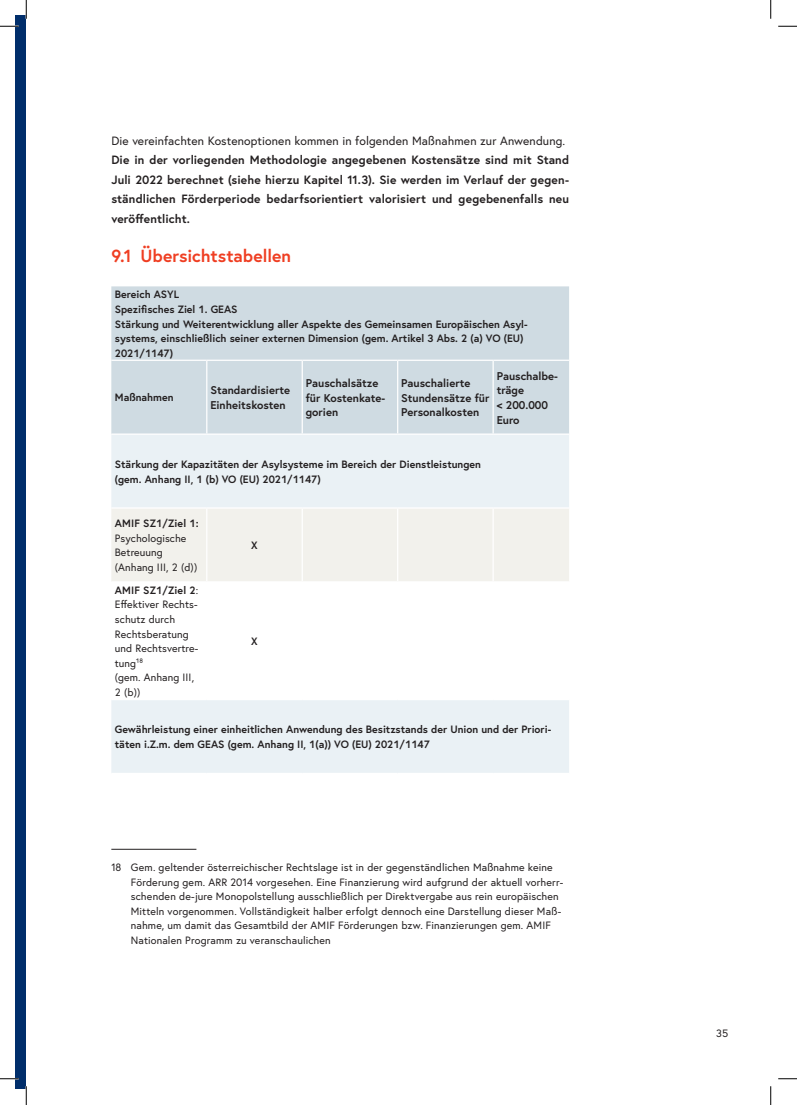
<style>
.page{position:relative;width:797px;height:1105px;background:#fff}
.page>*{position:absolute;margin:0;border:0;box-sizing:border-box;transform-origin:0 0}
.t1{font:700 17.5px "Europa Austria";color:#ef3e22}
.t2{font:700 12px/19.5px "Europa Austria";letter-spacing:.01em;color:#231f20;text-align:justify}
.t3{font:12px "Europa Austria";letter-spacing:.01em;color:#231f20}
.t4{font:700 11.25px/14.6px "Europa Austria";color:#231f20}
.t5{font:10.62px/14.6px "Europa Austria";letter-spacing:.01em;color:#231f20}
.t6{font:700 10.62px/14.6px "Europa Austria";color:#231f20}
.s1{font-weight:700}
</style>
<div class="page">
<div style="left:16px;top:16px;width:10px;height:1073px;background:#002e6b"></div>
<div style="left:111px;top:286px;width:458px;height:147px;background:#cfdbe2"></div>
<svg style="left:111px;top:435px;width:458px;height:338px;fill:#eaf1f5"></svg>
<div style="left:111px;top:509px;width:458px;height:72px;background:#f2f1ec"></div>
<hr style="left:111px;top:360px;width:96px;height:1px;background:#fff">
<hr style="left:207px;top:360px;width:95px;height:1px;background:#fff">
<hr style="left:206px;top:361px;width:1px;height:72px;background:#fff">
<hr style="left:302px;top:360px;width:96px;height:1px;background:#fff">
<hr style="left:301px;top:361px;width:2px;height:72px;background:#fff">
<hr style="left:398px;top:360px;width:95px;height:1px;background:#fff">
<hr style="left:397px;top:361px;width:1px;height:72px;background:#fff">
<hr style="left:493px;top:360px;width:76px;height:1px;background:#fff">
<hr style="left:492px;top:361px;width:2px;height:72px;background:#fff">
<hr style="left:111px;top:507px;width:96px;height:2px;background:#fff">
<hr style="left:207px;top:507px;width:95px;height:2px;background:#fff">
<hr style="left:206px;top:509px;width:1px;height:72px;background:#fff">
<hr style="left:302px;top:507px;width:96px;height:2px;background:#fff">
<hr style="left:301px;top:509px;width:2px;height:72px;background:#fff">
<hr style="left:398px;top:507px;width:95px;height:2px;background:#fff">
<hr style="left:397px;top:509px;width:1px;height:72px;background:#fff">
<hr style="left:493px;top:507px;width:76px;height:2px;background:#fff">
<hr style="left:492px;top:509px;width:2px;height:72px;background:#fff">
<hr style="left:111px;top:581px;width:96px;height:1px;background:#fff">
<hr style="left:207px;top:581px;width:95px;height:1px;background:#fff">
<hr style="left:206px;top:582px;width:1px;height:117px;background:#fff">
<hr style="left:302px;top:581px;width:96px;height:1px;background:#fff">
<hr style="left:301px;top:582px;width:2px;height:117px;background:#fff">
<hr style="left:398px;top:581px;width:95px;height:1px;background:#fff">
<hr style="left:397px;top:582px;width:1px;height:117px;background:#fff">
<hr style="left:493px;top:581px;width:76px;height:1px;background:#fff">
<hr style="left:492px;top:582px;width:2px;height:117px;background:#fff">
<hr style="left:111px;top:699px;width:96px;height:1px;background:#fff">
<hr style="left:207px;top:699px;width:95px;height:1px;background:#fff">
<hr style="left:302px;top:699px;width:96px;height:1px;background:#fff">
<hr style="left:398px;top:699px;width:95px;height:1px;background:#fff">
<hr style="left:493px;top:699px;width:76px;height:1px;background:#fff">
<hr style="left:111px;top:849px;width:85px;height:1px;background:#231f20">
<svg style="left:0;top:25px;width:19px;height:2px"></svg>
<svg style="left:778px;top:25px;width:19px;height:2px"></svg>
<svg style="left:0;top:1078px;width:19px;height:1px"></svg>
<svg style="left:778px;top:1078px;width:19px;height:1px"></svg>
<svg style="left:25px;top:0;width:2px;height:19px"></svg>
<svg style="left:25px;top:1086px;width:2px;height:19px"></svg>
<svg style="left:770px;top:0;width:1px;height:19px"></svg>
<svg style="left:770px;top:1086px;width:1px;height:19px"></svg>
<p class="t3" style="left:111px;top:133px;width:455px">Die vereinfachten Kostenoptionen kommen in folgenden Maßnahmen zur Anwendung.</p>
<p class="t2" style="left:111px;top:150px;width:459px">Die in der vorliegenden Methodologie angegebenen Kostensätze sind mit Stand Juli 2022 berechnet (siehe hierzu Kapitel 11.3). Sie werden im Verlauf der gegen&shy;ständlichen Förderperiode bedarfsorientiert valorisiert und gegebenenfalls neu veröffentlicht.</p>
<h1 class="t1" style="left:111px;top:244px;width:181px">9.1 Übersichtstabellen</h1>
<p class="t6" style="left:115px;top:287px;width:414px">Bereich ASYL<br>Spezifisches Ziel 1. GEAS<br>Stärkung und Weiterentwicklung aller Aspekte des Gemeinsamen Europäischen Asyl&shy;systems, einschließlich seiner externen Dimension (gem. Artikel 3 Abs. 2 (a) VO (EU)<br>2021/1147)</p>
<p class="t6" style="left:115px;top:390px;width:60px">Maßnahmen</p>
<p class="t4" style="left:210px;top:383px;width:81px">Standardisierte<br>Einheitskosten</p>
<p class="t4" style="left:306px;top:375px;width:81px">Pauschalsätze für Kostenkate&shy;gorien</p>
<p class="t4" style="left:401px;top:375px;width:90px">Pauschalierte<br>Stundensätze für<br>Personalkosten</p>
<p class="t4" style="left:496px;top:368px;width:63px">Pauschalbe&shy;träge<br>&lt; 200.000<br>Euro</p>
<p class="t6" style="left:115px;top:457px;width:367px">Stärkung der Kapazitäten der Asylsysteme im Bereich der Dienstleistungen (gem. Anhang II, 1 (b) VO (EU) 2021/1147)</p>
<p class="t6" style="left:115px;top:516px;width:85px">AMIF SZ1/Ziel 1:</p>
<p class="t5" style="left:115px;top:531px;width:84px">Psychologische<br>Betreuung (Anhang III, 2 (d))</p>
<p class="t6" style="left:251px;top:538px;width:8px">X</p>
<p class="t5" style="left:115px;top:582px;width:85px"><span class="s1">AMIF SZ1/Ziel 2</span>:<br>Effektiver Rechts&shy;schutz durch<br>Rechtsberatung und Rechtsvertre&shy;tung18<br>(gem. Anhang III,<br>2 (b))</p>
<p class="t6" style="left:251px;top:634px;width:8px">X</p>
<p class="t6" style="left:115px;top:722px;width:438px">Gewährleistung einer einheitlichen Anwendung des Besitzstands der Union und der Priori&shy;täten i.Z.m. dem GEAS (gem. Anhang II, 1(a)) VO (EU) 2021/1147</p>
<p class="t5" style="left:131px;top:860px;width:434px;text-indent:-19px">18 Gem. geltender österreichischer Rechtslage ist in der gegenständlichen Maßnahme keine Förderung gem. ARR 2014 vorgesehen. Eine Finanzierung wird aufgrund der aktuell vorherr&shy;schenden de-jure Monopolstellung ausschließlich per Direktvergabe aus rein europäischen Mitteln vorgenommen. Vollständigkeit halber erfolgt dennoch eine Darstellung dieser Maß&shy;nahme, um damit das Gesamtbild der AMIF Förderungen bzw. Finanzierungen gem. AMIF Nationalen Programm zu veranschaulichen</p>
<p class="t5" style="left:716px;top:1025px;width:13px">35</p>
</div>
